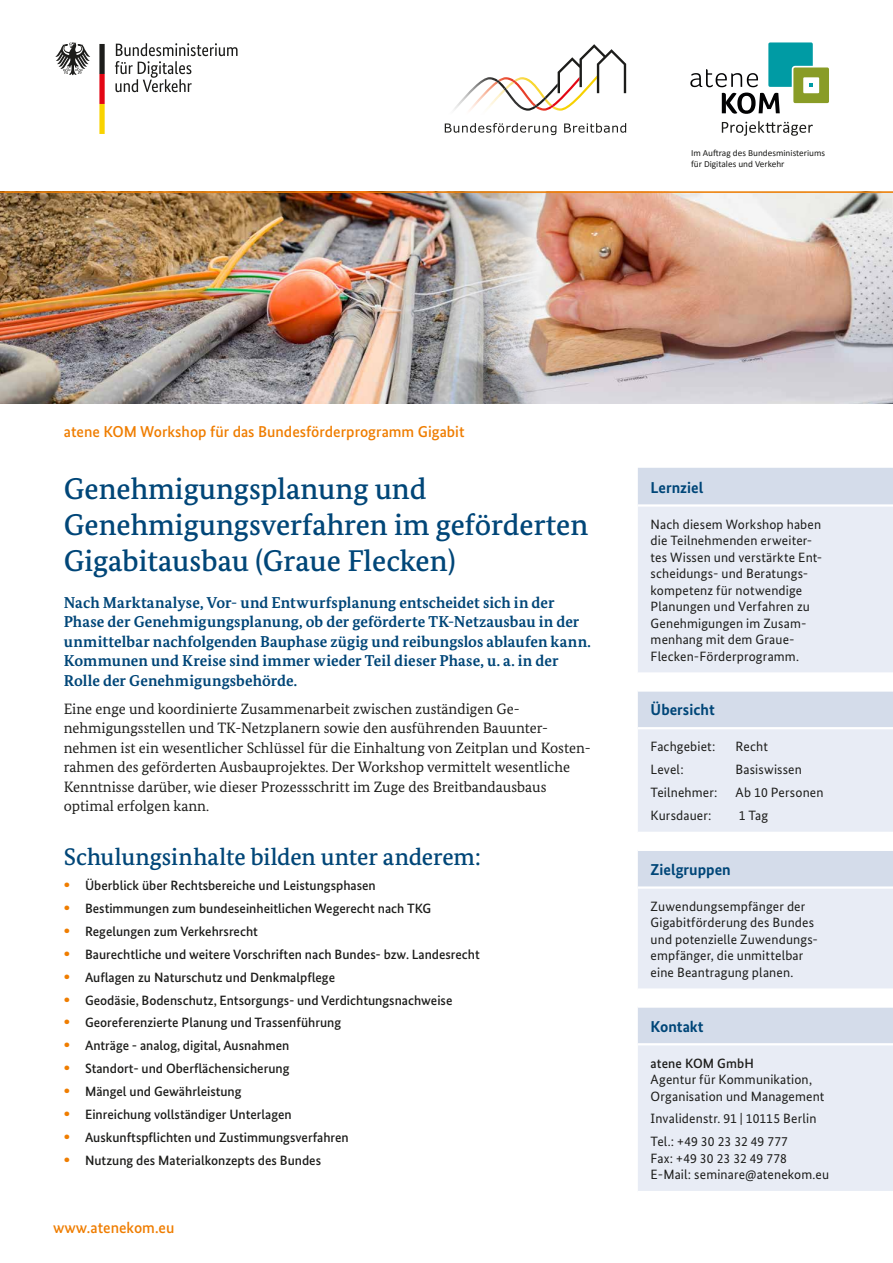
<style>
.page{position:relative;width:893px;height:1263px;background:#fff}
.page>*{position:absolute;margin:0;border:0;box-sizing:border-box;transform-origin:0 0}
.t1{font:500 30px/36px "Bundes Serif";color:#004678}
.t2{font:500 24px "Bundes Serif";letter-spacing:-.005em;color:#004678}
.t3{font:700 15.75px/19.5px "Bundes Serif";letter-spacing:.005em;color:#004678}
.t4{font:500 15.75px "Bundes Sans";color:#ef7d00}
.t5{font:700 15.75px "Bundes Sans";color:#004678}
.t6{font:15px/19.5px "Bundes Serif";color:#1d1d1b}
.t7{font:500 13.5px "Bundes Sans";color:#1d1d1b}
.t8{font:13.5px/16.5px "Bundes Sans";letter-spacing:.01em;color:#1d1d1b}
.t9{font:9.3px/11.1px "Calibri";color:#1d1d1b}
.s1{font-weight:700;font-size:16.2px;color:#ef7d00}
</style>
<div class="page">
<svg style="left:722px;top:121px;width:91px;height:15px"></svg>
<svg style="left:690px;top:42px;width:139px;height:72px"></svg>
<img style="left:557px;top:75px;width:27px;height:24px">
<img style="left:558px;top:93px;width:21px;height:18px">
<img style="left:454px;top:77px;width:104px;height:34px">
<img style="left:538px;top:88px;width:8px;height:12px">
<img style="left:496px;top:80px;width:42px;height:28px">
<svg style="left:445px;top:123px;width:111px;height:12px"></svg>
<svg style="left:564px;top:123px;width:62px;height:10px"></svg>
<svg style="left:558px;top:44px;width:68px;height:49px"></svg>
<svg style="left:99px;top:44px;width:6px;height:90px"></svg>
<svg style="left:55px;top:43px;width:35px;height:32px"></svg>
<svg style="left:115px;top:43px;width:123px;height:49px"></svg>
<img style="left:546px;top:193px;width:347px;height:211px">
<img style="left:0;top:193px;width:546px;height:211px">
<hr style="left:0;top:191px;width:893px;height:2px;background:#ef7d00">
<div style="left:638px;top:468px;width:255px;height:36px;background:#d4dcea"></div>
<svg style="left:638px;top:507px;width:255px;height:684px;background:#e6eaf3"></svg>
<hr style="left:638px;top:672px;width:255px;height:3px;background:#fff">
<hr style="left:638px;top:689px;width:255px;height:3px;background:#fff">
<hr style="left:638px;top:727px;width:255px;height:2px;background:#fff">
<hr style="left:638px;top:832px;width:255px;height:2px;background:#fff">
<hr style="left:638px;top:849px;width:255px;height:2px;background:#fff">
<hr style="left:638px;top:886px;width:255px;height:3px;background:#fff">
<hr style="left:638px;top:988px;width:255px;height:3px;background:#fff">
<hr style="left:638px;top:1005px;width:255px;height:3px;background:#fff">
<hr style="left:638px;top:1043px;width:255px;height:2px;background:#fff">
<p class="t9" style="left:691px;top:147px;width:136px">Im Auftrag des Bundesministeriums für Digitales und Verkehr</p>
<p class="t4" style="left:64px;top:422px;width:402px">atene KOM Workshop für das Bundesförderprogramm Gigabit</p>
<h1 class="t1" style="left:64px;top:470px;width:526px">Genehmigungsplanung und<br>Genehmigungsverfahren im geförderten<br>Gigabitausbau (Graue Flecken)</h1>
<p class="t5" style="left:651px;top:478px;width:54px">Lernziel</p>
<p class="t8" style="left:651px;top:516px;width:173px">Nach diesem Workshop haben die Teilnehmenden erweiter&shy;tes Wissen und verstärkte Ent&shy;scheidungs- und Beratungs&shy;kompetenz für notwendige<br>Planungen und Verfahren zu<br>Genehmigungen im Zusam&shy;menhang mit dem Graue-<br>Flecken-Förderprogramm.</p>
<p class="t5" style="left:651px;top:700px;width:66px">Übersicht</p>
<p class="t8" style="left:651px;top:738px;width:66px">Fachgebiet:</p>
<p class="t8" style="left:736px;top:738px;width:34px">Recht</p>
<p class="t8" style="left:651px;top:761px;width:35px">Level:</p>
<p class="t8" style="left:736px;top:761px;width:68px">Basiswissen</p>
<p class="t8" style="left:651px;top:784px;width:69px">Teilnehmer:</p>
<p class="t8" style="left:736px;top:784px;width:89px">Ab 10 Personen</p>
<p class="t8" style="left:651px;top:807px;width:63px">Kursdauer:</p>
<p class="t8" style="left:739px;top:807px;width:31px">1 Tag</p>
<p class="t3" style="left:64px;top:592px;width:529px">Nach Marktanalyse, Vor- und Entwurfsplanung entscheidet sich in der Phase der Genehmigungsplanung, ob der geförderte TK-Netzausbau in der unmittelbar nachfolgenden Bauphase zügig und reibungslos ablaufen kann.<br>Kommunen und Kreise sind immer wieder Teil dieser Phase, u. a. in der Rolle der Genehmigungsbehörde.</p>
<p class="t6" style="left:64px;top:698px;width:528px">Eine enge und koordinierte Zusammenarbeit zwischen zuständigen Ge&shy;nehmigungsstellen und TK-Netzplanern sowie den ausführenden Bauunter&shy;nehmen ist ein wesentlicher Schlüssel für die Einhaltung von Zeitplan und Kosten&shy;rahmen des geförderten Ausbauprojektes. Der Workshop vermittelt wesentliche Kenntnisse darüber, wie dieser Prozessschritt im Zuge des Breitbandausbaus optimal erfolgen kann.</p>
<h2 class="t2" style="left:64px;top:842px;width:419px">Schulungsinhalte bilden unter anderem:</h2>
<p class="t7" style="left:64px;top:877px;width:314px"><span class="s1">•</span> Überblick über Rechtsbereiche und Leistungsphasen</p>
<p class="t7" style="left:64px;top:900px;width:369px"><span class="s1">•</span> Bestimmungen zum bundeseinheitlichen Wegerecht nach TKG</p>
<p class="t7" style="left:64px;top:923px;width:196px"><span class="s1">•</span> Regelungen zum Verkehrsrecht</p>
<p class="t7" style="left:64px;top:946px;width:418px"><span class="s1">•</span> Baurechtliche und weitere Vorschriften nach Bundes- bzw. Landesrecht</p>
<p class="t7" style="left:64px;top:969px;width:273px"><span class="s1">•</span> Auflagen zu Naturschutz und Denkmalpflege</p>
<p class="t7" style="left:64px;top:992px;width:390px"><span class="s1">•</span> Geodäsie, Bodenschutz, Entsorgungs- und Verdichtungsnachweise</p>
<p class="t7" style="left:64px;top:1014px;width:279px"><span class="s1">•</span> Georeferenzierte Planung und Trassenführung</p>
<p class="t7" style="left:64px;top:1037px;width:227px"><span class="s1">•</span> Anträge - analog, digital, Ausnahmen</p>
<p class="t7" style="left:64px;top:1060px;width:227px"><span class="s1">•</span> Standort- und Oberflächensicherung</p>
<p class="t7" style="left:64px;top:1083px;width:179px"><span class="s1">•</span> Mängel und Gewährleistung</p>
<p class="t7" style="left:64px;top:1106px;width:230px"><span class="s1">•</span> Einreichung vollständiger Unterlagen</p>
<p class="t7" style="left:64px;top:1129px;width:287px"><span class="s1">•</span> Auskunftspflichten und Zustimmungsverfahren</p>
<p class="t7" style="left:64px;top:1152px;width:259px"><span class="s1">•</span> Nutzung des Materialkonzepts des Bundes</p>
<p class="t5" style="left:651px;top:860px;width:82px">Zielgruppen</p>
<p class="t8" style="left:651px;top:898px;width:169px">Zuwendungsempfänger der<br>Gigabitförderung des Bundes und potenzielle Zuwendungs&shy;empfänger, die unmittelbar eine Beantragung planen.</p>
<p class="t5" style="left:651px;top:1016px;width:54px">Kontakt</p>
<p class="t7" style="left:651px;top:1055px;width:105px">atene KOM GmbH</p>
<p class="t8" style="left:651px;top:1071px;width:175px">Agentur für Kommunikation,<br>Organisation und Management</p>
<p class="t8" style="left:651px;top:1107px;width:167px;line-height:23px">Invalidenstr. 91 | 10115 Berlin<br>Tel.: +49 30 23 32 49 777</p>
<p class="t8" style="left:651px;top:1150px;width:180px">Fax: +49 30 23 32 49 778<br>E-Mail: seminare@atenekom.eu</p>
<p class="t4" style="left:53px;top:1218px;width:123px">www.atenekom.eu</p>
</div>
